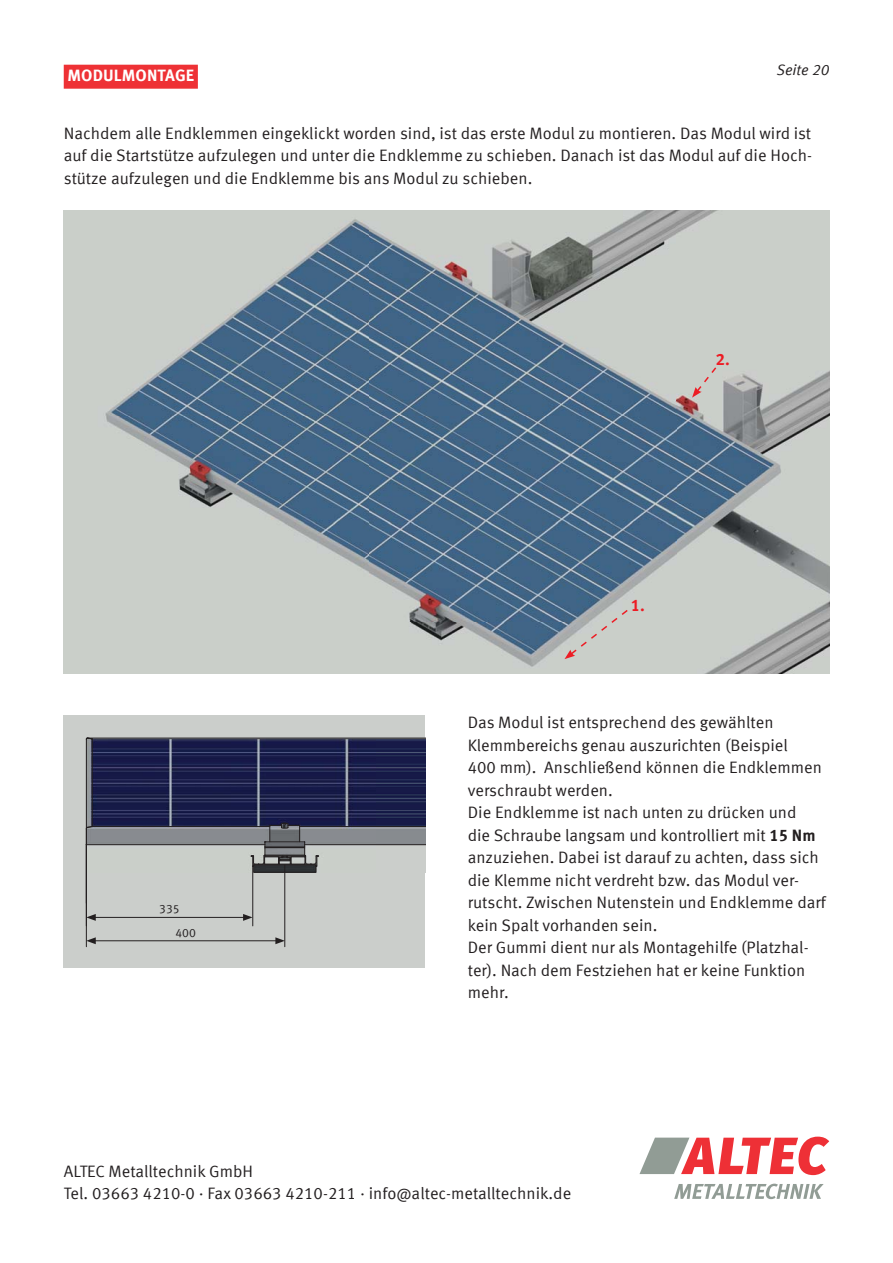
<style>
.page{position:relative;width:893px;height:1263px;background:#fff}
.page>*{position:absolute;margin:0;border:0;box-sizing:border-box;transform-origin:0 0}
.t1{font:16.5px/22.5px "Meta Offc Norm";color:#231f20}
.t2{font:700 16.5px "Meta Offc";letter-spacing:.005em;color:#fff}
.t3{font:700 16.5px "Meta Offc";color:#ed1c24}
.t4{font:15px "Meta Offc Norm Ita";color:#231f20}
.t5{font:12px/23.4px "Meta Offc Norm";color:#231f20}
.s1{font-family:"Meta Offc";font-weight:700}
</style>
<div class="page">
<svg style="left:639px;top:1137px;width:190px;height:38px"></svg>
<svg style="left:674px;top:1184px;width:150px;height:15px"></svg>
<div style="left:64px;top:65px;width:134px;height:24px;background:#ee3135"></div>
<div style="left:64px;top:716px;width:361px;height:252px;background:#cbcecb"></div>
<img style="left:87px;top:739px;width:338px;height:133px">
<div style="left:253px;top:864px;width:63px;height:9px;border:1px solid #231f20"></div>
<svg style="left:251px;top:822px;width:68px;height:45px"></svg>
<hr style="left:92px;top:739px;width:1px;height:88px;background:#231f20">
<hr style="left:86px;top:739px;width:1px;height:90px;background:#231f20">
<svg style="left:85px;top:825px;width:8px;height:21px"></svg>
<hr style="left:92px;top:826px;width:178px;height:1px;background:#231f20">
<hr style="left:300px;top:826px;width:125px;height:1px;background:#231f20">
<hr style="left:87px;top:844px;width:178px;height:1px;background:#231f20">
<hr style="left:305px;top:844px;width:120px;height:1px;background:#231f20">
<svg style="left:85px;top:737px;width:8px;height:3px"></svg>
<hr style="left:87px;top:738px;width:338px;height:1px;background:#231f20">
<hr style="left:284px;top:865px;width:1px;height:82px;background:#231f20">
<hr style="left:86px;top:844px;width:1px;height:103px;background:#231f20">
<hr style="left:252px;top:866px;width:1px;height:60px;background:#231f20">
<img style="left:64px;top:211px;width:765px;height:463px">
<svg style="left:564px;top:608px;width:65px;height:51px;background:#bcbdbb"></svg>
<svg style="left:692px;top:366px;width:26px;height:32px"></svg>
<hr style="left:93px;top:917px;width:152px;height:1px;background:#231f20">
<svg style="left:87px;top:914px;width:9px;height:7px"></svg>
<svg style="left:243px;top:914px;width:10px;height:7px"></svg>
<hr style="left:93px;top:940px;width:185px;height:1px;background:#231f20">
<svg style="left:86px;top:937px;width:10px;height:7px"></svg>
<svg style="left:275px;top:937px;width:10px;height:7px"></svg>
<p class="t2" style="left:68px;top:62px;width:128px">MODULMONTAGE</p>
<p class="t4" style="left:777px;top:58px;width:54px">Seite 20</p>
<p class="t1" style="left:64px;top:121px;width:750px;text-align:justify">Nachdem alle Endklemmen eingeklickt worden sind, ist das erste Modul zu montieren. Das Modul wird ist auf die Startstütze aufzulegen und unter die Endklemme zu schieben. Danach ist das Modul auf die Hoch&shy;stütze aufzulegen und die Endklemme bis ans Modul zu schieben.</p>
<p class="t5" style="left:175px;top:897px;width:22px;text-indent:-16px">335<br>400</p>
<p class="t3" style="left:716px;top:346px;width:16px">2.</p>
<p class="t3" style="left:631px;top:592px;width:16px">1.</p>
<p class="t1" style="left:468px;top:710px;width:360px">Das Modul ist entsprechend des gewählten Klemmbereichs genau auszurichten (Beispiel<br>400 mm). Anschließend können die Endklemmen verschraubt werden.<br>Die Endklemme ist nach unten zu drücken und<br>die Schraube langsam und kontrolliert mit <span class="s1">15 Nm </span>anzuziehen. Dabei ist darauf zu achten, dass sich die Klemme nicht verdreht bzw. das Modul ver&shy;rutscht. Zwischen Nutenstein und Endklemme darf kein Spalt vorhanden sein.<br>Der Gummi dient nur als Montagehilfe (Platzhal&shy;ter). Nach dem Festziehen hat er keine Funktion mehr.</p>
<p class="t1" style="left:64px;top:1159px;width:509px">ALTEC Metalltechnik GmbH<br>Tel. 03663 4210-0 · Fax 03663 4210-211 · info@altec-metalltechnik.de</p>
</div>
